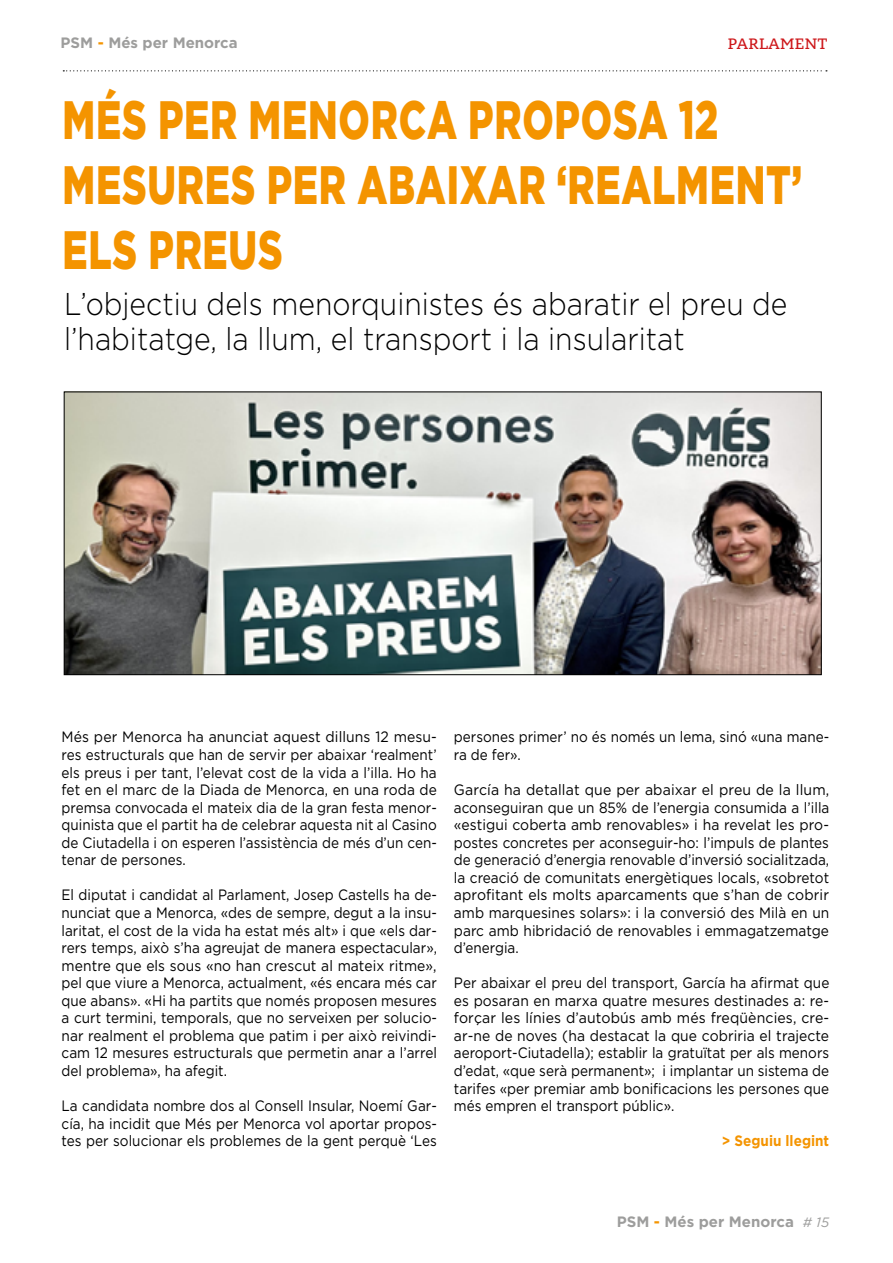
<style>
.page{position:relative;width:893px;height:1263px;background:#fff}
.page>*{position:absolute;margin:0;border:0;box-sizing:border-box;transform-origin:0 0}
.t1{font:900 54px/64.8px "Arson Pro";letter-spacing:.02em;color:#f49400;scale:.7 1}
.t2{font:300 31.5px/35.1px "Arson Pro";color:#000;scale:.9 1}
.t3{font:15px/17.5px "Arson Pro";color:#000;text-align:justify;scale:.9 1}
.t4{font:15px/17.5px "Arson Pro";color:#000;text-align:justify;scale:.94 1}
.t5{font:15px/17.5px "Arson Pro";color:#000;text-align:justify;scale:.91 1}
.t6{font:15px/17.5px "Arson Pro";color:#000;text-align:justify;scale:.93 1}
.t7{font:700 15px "Arson Pro";color:#9d9d9c}
.t8{font:700 15px "Arson Pro";color:#f49400;scale:.9 1}
.t9{font:500 15px "Circe Slab A";letter-spacing:.03em;color:#cd171a}
.s1{color:#f49400}
.s2{font-weight:400;font-style:italic;font-size:13.5px}
</style>
<div class="page">
<svg style="left:63px;top:70px;width:764px;height:1px"></svg>
<img style="left:66px;top:394px;width:754px;height:279px">
<p class="t7" style="left:61px;top:34px;width:179px">PSM <span class="s1">-</span> Més per Menorca</p>
<p class="t9" style="left:728px;top:35px;width:101px">PARLAMENT</p>
<h1 class="t1" style="left:63px;top:86px;width:1058px">MÉS PER MENORCA PROPOSA 12<br>MESURES PER ABAIXAR ‘REALMENT’<br>ELS PREUS</h1>
<h2 class="t2" style="left:64px;top:287px;width:805px">L’objectiu dels menorquinistes és abaratir el preu de l’habitatge, la llum, el transport i la insularitat</h2>
<p class="t6" style="left:62px;top:728px;width:405px">Més per Menorca ha anunciat aquest dilluns 12 mesu&shy;res estructurals que han de servir per abaixar ‘realment’ els preus i per tant, l’elevat cost de la vida a l’illa. Ho ha fet en el marc de la Diada de Menorca, en una roda de premsa convocada el mateix dia de la gran festa menor&shy;quinista que el partit ha de celebrar aquesta nit al Casino de Ciutadella i on esperen l’assistència de més d’un cen&shy;tenar de persones.</p>
<p class="t3" style="left:62px;top:886px;width:419px">El diputat i candidat al Parlament, Josep Castells ha de&shy;nunciat que a Menorca, «des de sempre, degut a la insu&shy;laritat, el cost de la vida ha estat més alt» i que «els dar&shy;rers temps, això s’ha agreujat de manera espectacular», mentre que els sous «no han crescut al mateix ritme», pel que viure a Menorca, actualment, «és encara més car que abans». «Hi ha partits que només proposen mesures a curt termini, temporals, que no serveixen per solucio&shy;nar realment el problema que patim i per això reivindi&shy;cam 12 mesures estructurals que permetin anar a l’arrel del problema», ha afegit.</p>
<p class="t3" style="left:62px;top:1097px;width:419px">La candidata nombre dos al Consell Insular, Noemí Gar&shy;cía, ha incidit que Més per Menorca vol aportar propos&shy;tes per solucionar els problemes de la gent perquè ‘Les</p>
<p class="t3" style="left:454px;top:728px;width:418px">persones primer’ no és només un lema, sinó «una mane&shy;ra de fer».</p>
<p class="t4" style="left:454px;top:781px;width:401px">García ha detallat que per abaixar el preu de la llum, aconseguiran que un 85% de l’energia consumida a l’illa «estigui coberta amb renovables» i ha revelat les pro&shy;postes concretes per aconseguir-ho: l’impuls de plantes de generació d’energia renovable d’inversió socialitzada, la creació de comunitats energètiques locals, «sobretot aprofitant els molts aparcaments que s’han de cobrir amb marquesines solars»: i la conversió des Milà en un parc amb hibridació de renovables i emmagatzematge d’energia.</p>
<p class="t5" style="left:454px;top:974px;width:414px">Per abaixar el preu del transport, García ha afirmat que es posaran en marxa quatre mesures destinades a: re&shy;forçar les línies d’autobús amb més freqüències, cre&shy;ar-ne de noves (ha destacat la que cobriria el trajecte aeroport-Ciutadella); establir la gratuïtat per als menors d’edat, «que serà permanent»; i implantar un sistema de tarifes «per premiar amb bonificacions les persones que més empren el transport pú blic».</p>
<p class="t8" style="left:722px;top:1132px;width:121px">&gt; Seguiu llegint</p>
<p class="t7" style="left:617px;top:1213px;width:214px">PSM <span class="s1">-</span> Més per Menorca <span class="s2"># 15</span></p>
</div>
